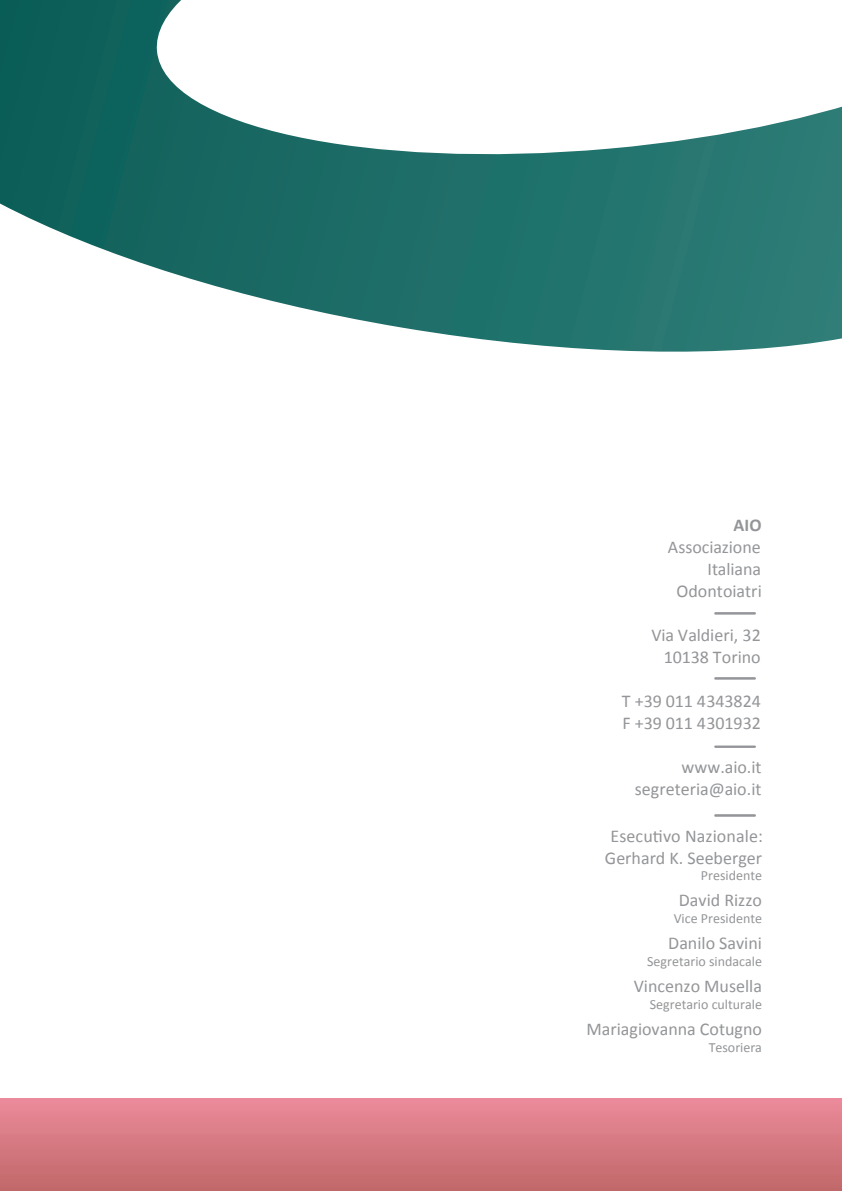
<style>
.page{position:relative;width:842px;height:1191px;background:#fff}
.page>*{position:absolute;margin:0;border:0;box-sizing:border-box;transform-origin:0 0}
.t1{font:18px/22px "Calibri";color:#939598;text-align:right}
.t2{font:700 18px "Calibri";color:#939598}
.t3{font:14px "Calibri";color:#939598}
</style>
<div class="page">
<div style="left:0;top:1098px;width:842px;height:93px;background:linear-gradient(to bottom,#eb8a9b,#c06869)"></div>
<svg style="left:0;top:0;width:842px;height:352px"></svg>
<svg style="left:150px;top:0;width:692px;height:170px"></svg>
<hr style="left:715px;top:612px;width:40px;height:2px;background:#939598">
<hr style="left:715px;top:746px;width:40px;height:1px;background:#939598">
<hr style="left:715px;top:814px;width:40px;height:2px;background:#939598">
<hr style="left:715px;top:677px;width:40px;height:2px;background:#939598">
<p class="t2" style="left:733px;top:512px;width:30px">AIO</p>
<p class="t1" style="left:668px;top:535px;width:95px">Associazione<br>Italiana<br>Odontoiatri</p>
<p class="t1" style="left:651px;top:623px;width:111px">Via Valdieri, 32<br>10138 Torino</p>
<p class="t1" style="left:622px;top:689px;width:141px;text-align:left">T +39 011 4343824<br>F +39 011 4301932</p>
<p class="t1" style="left:635px;top:755px;width:128px">www.aio.it segreteria@aio.it</p>
<p class="t1" style="left:605px;top:824px;width:159px;text-align:center">Esecutivo Nazionale:<br>Gerhard K. Seeberger</p>
<p class="t3" style="left:701px;top:867px;width:63px">Presidente</p>
<p class="t1" style="left:679px;top:888px;width:85px">David Rizzo</p>
<p class="t3" style="left:674px;top:910px;width:90px">Vice Presidente</p>
<p class="t1" style="left:668px;top:931px;width:95px">Danilo Savini</p>
<p class="t3" style="left:647px;top:952px;width:116px">Segretario sindacale</p>
<p class="t1" style="left:634px;top:974px;width:130px">Vincenzo Musella</p>
<p class="t3" style="left:650px;top:995px;width:114px">Segretario culturale</p>
<p class="t1" style="left:586px;top:1017px;width:177px">Mariagiovanna Cotugno</p>
<p class="t3" style="left:709px;top:1038px;width:55px">Tesoriera</p>
</div>
